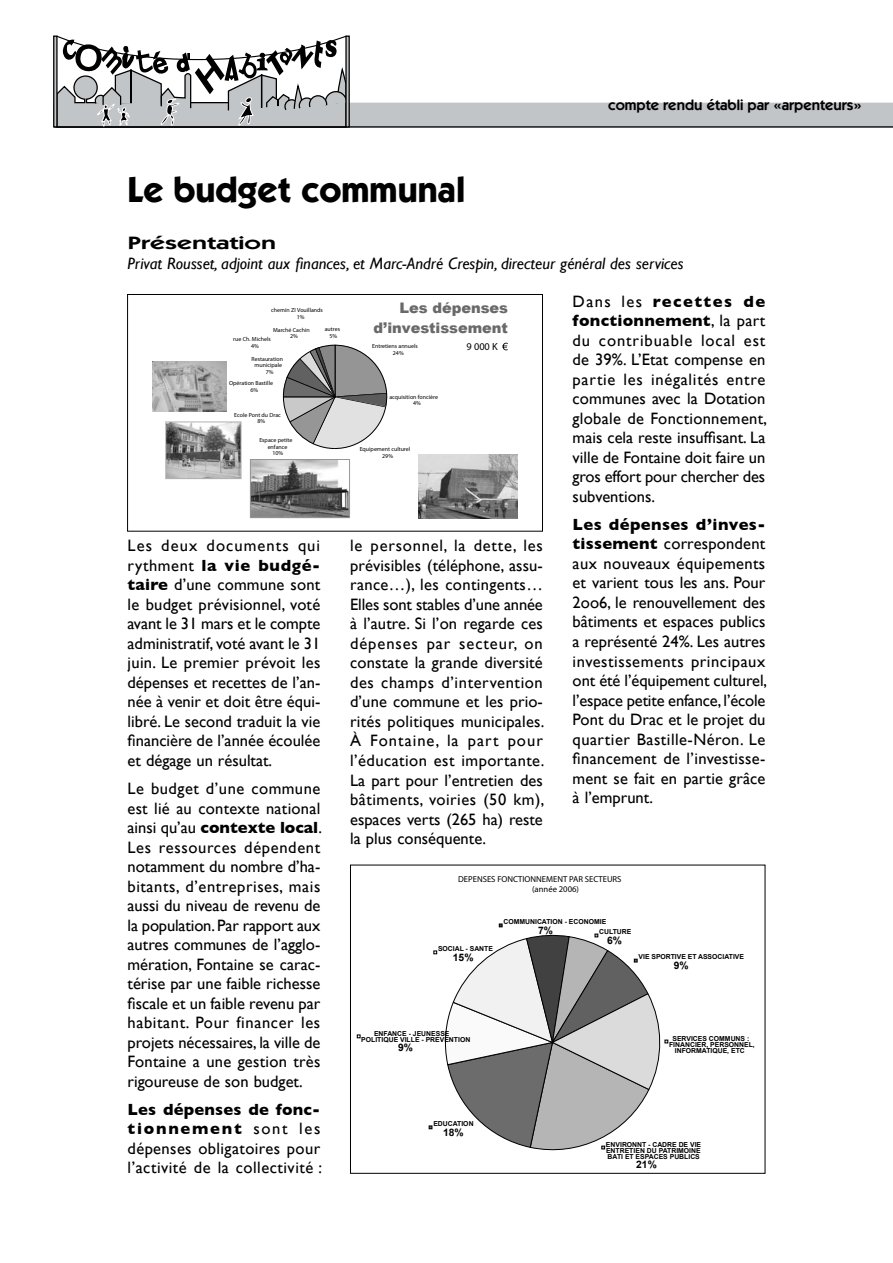
<style>
.page{position:relative;width:893px;height:1263px;background:#fff}
.page>*{position:absolute;margin:0;border:0;box-sizing:border-box;transform-origin:0 0}
.t1{font:700 36px "Itc Kabel";color:#000}
.t2{font:600 18px "Itc Kabel";color:#000;scale:1.5 1}
.t3{font:16.5px/19.5px "Gill Sans";color:#000;text-align:justify}
.t4{font:italic 16.5px "Gill Sans";color:#000}
.t5{font:600 15px "Itc Kabel";color:#000}
.t6{font:900 14.55px/20.4px "Arial";color:#696969;text-align:right}
.t7{font:700 10.35px "Arial";color:#000}
.t8{font:10.35px "Arial MS";color:#000}
.t9{font:8.7px/9.4px "Arial Bold MS";color:#000}
.t10{font:700 6.9px/6px "Arial";color:#000}
.t11{font:6px/6.6px "Arial Bold MS";color:#000}
.s1{font-weight:700}
</style>
<div class="page">
<div style="left:53px;top:103px;width:840px;height:24px;background:#c2c5c7"></div>
<hr style="left:54px;top:126px;width:839px;height:2px;background:#000">
<svg style="left:53px;top:36px;width:297px;height:92px"></svg>
<svg style="left:433px;top:950px;width:4px;height:4px"></svg>
<svg style="left:499px;top:923px;width:4px;height:4px"></svg>
<svg style="left:429px;top:1125px;width:3px;height:4px"></svg>
<svg style="left:357px;top:1034px;width:4px;height:4px"></svg>
<svg style="left:444px;top:934px;width:224px;height:217px"></svg>
<div style="left:350px;top:865px;width:415px;height:309px;border:1px solid #000"></div>
<svg style="left:283px;top:344px;width:104px;height:105px"></svg>
<hr style="left:335px;top:345px;width:1px;height:52px;background:#000">
<svg style="left:502px;top:343px;width:6px;height:7px"></svg>
<img style="left:152px;top:362px;width:74px;height:49px">
<img style="left:419px;top:454px;width:99px;height:65px">
<img style="left:167px;top:423px;width:73px;height:54px">
<div style="left:165px;top:421px;width:77px;height:58px;border:1px solid #b1b1b1"></div>
<img style="left:252px;top:461px;width:96px;height:55px">
<div style="left:250px;top:459px;width:100px;height:59px;border:1px solid #969696"></div>
<div style="left:127px;top:294px;width:416px;height:237px;border:1px solid #000"></div>
<h1 class="t1" style="left:128px;top:168px;width:340px">Le budget communal</h1>
<p class="t2" style="left:128px;top:232px;width:101px">Présentation</p>
<p class="t5" style="left:608px;top:96px;width:255px">compte rendu établi par «arpenteurs»</p>
<p class="t4" style="left:128px;top:254px;width:557px">Privat Rousset, adjoint aux finances, et Marc-André Crespin, directeur général des services</p>
<p class="t6" style="left:374px;top:297px;width:136px">Les dépenses d’investissement</p>
<p class="t11" style="left:393px;top:343px;width:26px;text-indent:-21px">Entretiens annuels<br>24%</p>
<p class="t11" style="left:413px;top:393px;width:26px;text-indent:-24px">acquisition foncière<br>4%</p>
<p class="t3" style="left:573px;top:291px;width:196px">Dans les <span class="s1">recettes de fonctionnement</span>, la part du contribuable local est de 39%. L’Etat compense en partie les inégalités entre communes avec la Dotation globale de Fonctionnement, mais cela reste insuffisant. La ville de Fontaine doit faire un gros effort pour chercher des subventions.</p>
<p class="t3" style="left:573px;top:514px;width:196px"><span class="s1">Les dépenses d’inves&shy;tissement</span> correspondent aux nouveaux équipements et varient tous les ans. Pour 2oo6, le renouvellement des bâtiments et espaces publics a représenté 24%. Les autres investissements principaux ont été l’équipement culturel, l’espace petite enfance, l’école Pont du Drac et le projet du quartier Bastille-Néron. Le financement de l’investisse&shy;ment se fait en partie grâce à l’emprunt.</p>
<p class="t11" style="left:297px;top:307px;width:28px;text-indent:-26px">chemin ZI Vouillands<br>1%</p>
<p class="t11" style="left:290px;top:326px;width:21px;text-indent:-17px">Marché Cachin<br>2%</p>
<p class="t11" style="left:325px;top:326px;width:17px;text-align:center">autres<br>5%</p>
<p class="t11" style="left:251px;top:336px;width:21px;text-indent:-18px">rue Ch. Michels<br>4%</p>
<p class="t11" style="left:252px;top:355px;width:33px">Restauration</p>
<p class="t11" style="left:255px;top:362px;width:29px">municipale</p>
<p class="t11" style="left:266px;top:369px;width:9px">7%</p>
<p class="t11" style="left:250px;top:380px;width:24px;text-indent:-21px">Opération Bastille<br>6%</p>
<p class="t8" style="left:467px;top:340px;width:33px">9 000 K</p>
<p class="t11" style="left:257px;top:411px;width:25px;text-indent:-23px">Ecole Pont du Drac<br>8%</p>
<p class="t11" style="left:259px;top:437px;width:35px">Espace petite</p>
<p class="t11" style="left:268px;top:443px;width:21px">enfance</p>
<p class="t11" style="left:272px;top:450px;width:12px">10%</p>
<p class="t11" style="left:382px;top:446px;width:30px;text-indent:-23px">Equipement culturel<br>29%</p>
<p class="t3" style="left:128px;top:536px;width:194px">Les deux documents qui rythment <span class="s1">la vie budgé&shy;taire</span> d’une commune sont le budget prévisionnel, voté avant le 31 mars et le compte administratif, voté avant le 31 juin. Le premier prévoit les dépenses et recettes de l’an&shy;née à venir et doit être équi&shy;libré. Le second traduit la vie financière de l’année écoulée et dégage un résultat.</p>
<p class="t3" style="left:128px;top:778px;width:196px">Le budget d’une commune est lié au contexte national ainsi qu’au <span class="s1">contexte local</span>.<br>Les ressources dépendent notamment du nombre d’ha&shy;bitants, d’entreprises, mais aussi du niveau de revenu de la population. Par rapport aux autres communes de l’agglo&shy;mération, Fontaine se carac&shy;térise par une faible richesse fiscale et un faible revenu par habitant. Pour financer les projets nécessaires, la ville de Fontaine a une gestion très rigoureuse de son budget.</p>
<p class="t3" style="left:128px;top:1099px;width:196px"><span class="s1">Les dépenses de fonc&shy;tionnement</span> sont les dépenses obligatoires pour l’activité de la collectivité :</p>
<p class="t3" style="left:350px;top:536px;width:196px">le personnel, la dette, les prévisibles (téléphone, assu&shy;rance…), les contingents… Elles sont stables d’une année à l’autre. Si l’on regarde ces dépenses par secteur, on constate la grande diversité des champs d’intervention d’une commune et les prio&shy;rités politiques municipales.<br>À Fontaine, la part pour l’éducation est importante.<br>La part pour l’entretien des bâtiments, voiries (50 km), espaces verts (265 ha) reste la plus conséquente.</p>
<p class="t9" style="left:532px;top:874px;width:91px;text-indent:-74px">DEPENSES FONCTIONNEMENT PAR SECTEURS (année 2006)</p>
<p class="t10" style="left:503px;top:919px;width:104px">COMMUNICATION - ECONOMIE</p>
<p class="t7" style="left:538px;top:924px;width:16px">7%</p>
<p class="t10" style="left:599px;top:929px;width:34px">CULTURE</p>
<p class="t7" style="left:607px;top:934px;width:16px">6%</p>
<p class="t10" style="left:438px;top:946px;width:57px">SOCIAL - SANTE</p>
<p class="t7" style="left:453px;top:951px;width:22px">15%</p>
<p class="t10" style="left:638px;top:954px;width:107px">VIE SPORTIVE ET ASSOCIATIVE</p>
<p class="t7" style="left:674px;top:959px;width:16px">9%</p>
<p class="t10" style="left:361px;top:1030px;width:111px;text-indent:13px">ENFANCE - JEUNESSE<br>POLITIQUE VILLE - PREVENTION</p>
<p class="t7" style="left:398px;top:1041px;width:16px">9%</p>
<p class="t10" style="left:672px;top:1035px;width:78px">SERVICES COMMUNS :</p>
<p class="t10" style="left:669px;top:1041px;width:87px">FINANCIER, PERSONNEL,</p>
<p class="t10" style="left:675px;top:1047px;width:72px">INFORMATIQUE, ETC</p>
<p class="t10" style="left:433px;top:1121px;width:42px">EDUCATION</p>
<p class="t7" style="left:443px;top:1126px;width:22px">18%</p>
<p class="t10" style="left:606px;top:1141px;width:97px;text-align:justify">ENVIRONNT - CADRE DE VIE ENTRETIEN DU PATRIMOINE BATI ET ESPACES PUBLICS</p>
<p class="t7" style="left:636px;top:1159px;width:22px">21%</p>
</div>
